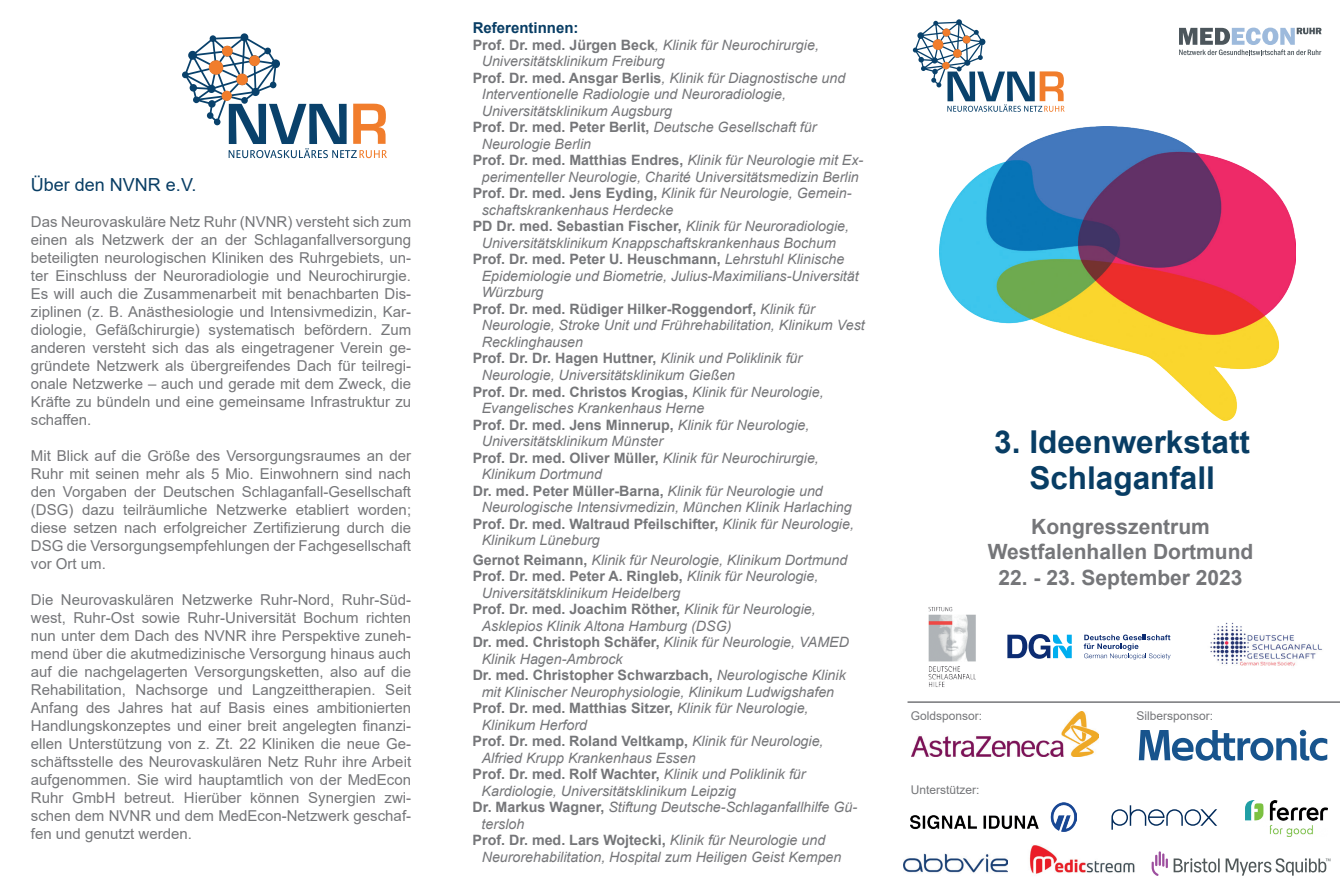
<style>
.page{position:relative;width:1340px;height:893px;background:#fff}
.page>*{position:absolute;margin:0;border:0;box-sizing:border-box;transform-origin:0 0}
.t1{font:700 31.5px/36px "Arial";color:#083d64;text-align:center}
.t2{font:700 21px/25.5px "Arial";color:#757679;text-align:center}
.t3{font:18px "Arial";color:#083d64}
.t4{font:15px/18px "Arial";color:#757679;text-align:justify}
.t5{font:700 15px "Arial";color:#083d64}
.t6{font:italic 14.25px "Arial";color:#757679}
.t7{font:700 14.25px "Arial";color:#757679}
.t8{font:12px "Arial";color:#757679}
.s1{font-weight:700;font-style:normal}
.s2{font-weight:400;font-style:italic}
.s3{font-size:15px}
</style>
<div class="page">
<svg style="left:1179px;top:28px;width:142px;height:27px"></svg>
<svg style="left:912px;top:19px;width:152px;height:93px"></svg>
<hr style="left:907px;top:701px;width:432px;height:2px;background:#757679">
<img style="left:910px;top:803px;width:166px;height:29px">
<img style="left:928px;top:607px;width:48px;height:80px">
<img style="left:939px;top:126px;width:356px;height:294px">
<svg style="left:1111px;top:805px;width:106px;height:25px"></svg>
<svg style="left:1007px;top:634px;width:64px;height:25px"></svg>
<svg style="left:1083px;top:635px;width:87px;height:24px"></svg>
<img style="left:1210px;top:622px;width:113px;height:44px">
<img style="left:903px;top:853px;width:104px;height:20px">
<img style="left:911px;top:711px;width:187px;height:46px">
<svg style="left:1173px;top:858px;width:157px;height:18px"></svg>
<svg style="left:1151px;top:851px;width:16px;height:25px"></svg>
<img style="left:1245px;top:801px;width:82px;height:35px">
<svg style="left:1138px;top:730px;width:189px;height:31px"></svg>
<svg style="left:182px;top:33px;width:205px;height:125px"></svg>
<img style="left:1029px;top:845px;width:106px;height:29px">
<p class="t3" style="left:31px;top:172px;width:167px">Über den NVNR e.V.</p>
<p class="t4" style="left:31px;top:213px;width:382px">Das Neurovaskuläre Netz Ruhr (NVNR) versteht sich zum einen als Netzwerk der an der Schlaganfallversorgung beteiligten neurologischen Kliniken des Ruhrgebiets, un&shy;ter Einschluss der Neuroradiologie und Neurochirurgie.<br>Es will auch die Zusammenarbeit mit benachbarten Dis&shy;ziplinen (z. B. Anästhesiologie und Intensivmedizin, Kar&shy;diologie, Gefäßchirurgie) systematisch befördern. Zum anderen versteht sich das als eingetragener Verein ge&shy;gründete Netzwerk als übergreifendes Dach für teilregi&shy;onale Netzwerke – auch und gerade mit dem Zweck, die Kräfte zu bündeln und eine gemeinsame Infrastruktur zu schaffen.</p>
<p class="t4" style="left:31px;top:447px;width:382px">Mit Blick auf die Größe des Versorgungsraumes an der Ruhr mit seinen mehr als 5 Mio. Einwohnern sind nach den Vorgaben der Deutschen Schlaganfall-Gesellschaft (DSG) dazu teilräumliche Netzwerke etabliert worden; diese setzen nach erfolgreicher Zertifizierung durch die DSG die Versorgungsempfehlungen der Fachgesellschaft vor Ort um.</p>
<p class="t4" style="left:31px;top:591px;width:382px">Die Neurovaskulären Netzwerke Ruhr-Nord, Ruhr-Süd&shy;west, Ruhr-Ost sowie Ruhr-Universität Bochum richten nun unter dem Dach des NVNR ihre Perspektive zuneh&shy;mend über die akutmedizinische Versorgung hinaus auch auf die nachgelagerten Versorgungsketten, also auf die Rehabilitation, Nachsorge und Langzeittherapien. Seit Anfang des Jahres hat auf Basis eines ambitionierten Handlungskonzeptes und einer breit angelegten finanzi&shy;ellen Unterstützung von z. Zt. 22 Kliniken die neue Ge&shy;schäftsstelle des Neurovaskulären Netz Ruhr ihre Arbeit aufgenommen. Sie wird hauptamtlich von der MedEcon Ruhr GmbH betreut. Hierüber können Synergien zwi&shy;schen dem NVNR und dem MedEcon-Netzwerk geschaf&shy;fen und genutzt werden.</p>
<p class="t5" style="left:473px;top:18px;width:107px">Referentinnen:</p>
<p class="t6" style="left:473px;top:36px;width:348px"><span class="s1">Prof. Dr. med. Jürgen Beck</span>, Klinik für Neurochirurgie,</p>
<p class="t6" style="left:482px;top:52px;width:184px">Universitätsklinikum Freiburg</p>
<p class="t6" style="left:473px;top:69px;width:374px"><span class="s1">Prof. Dr. med. Ansgar Berlis</span>, Klinik für Diagnostische und</p>
<p class="t6" style="left:482px;top:85px;width:306px">Interventionelle Radiologie und Neuroradiologie,</p>
<p class="t6" style="left:482px;top:102px;width:192px">Universitätsklinikum Augsburg</p>
<p class="t7" style="left:473px;top:117px;width:345px">Prof. Dr. med. Peter Berlit, <span class="s2">Deutsche Gesellschaft für</span></p>
<p class="t6" style="left:482px;top:135px;width:111px">Neurologie Berlin</p>
<p class="t7" style="left:473px;top:150px;width:392px">Prof. Dr. med. Matthias Endres, <span class="s2">Klinik für Neurologie mit Ex-</span></p>
<p class="t6" style="left:482px;top:168px;width:378px">perimenteller Neurologie, Charité Universitätsmedizin Berlin</p>
<p class="t6" style="left:473px;top:184px;width:380px"><span class="s1">Prof. Dr. med. Jens Eyding,</span> Klinik für Neurologie, Gemein-</p>
<p class="t6" style="left:482px;top:201px;width:193px">schaftskrankenhaus Herdecke</p>
<p class="t7" style="left:473px;top:216px;width:378px">PD Dr. med. Sebastian Fischer, <span class="s2">Klinik für Neuroradiologie,</span></p>
<p class="t6" style="left:482px;top:234px;width:355px">Universitätsklinikum Knappschaftskrankenhaus Bochum</p>
<p class="t7" style="left:473px;top:249px;width:373px">Prof. Dr. med. Peter U. Heuschmann, <span class="s2">Lehrstuhl Klinische</span></p>
<p class="t6" style="left:482px;top:267px;width:378px">Epidemiologie und Biometrie, Julius-Maximilians-Universität</p>
<p class="t6" style="left:482px;top:283px;width:63px">Würzburg</p>
<p class="t7" style="left:473px;top:299px;width:344px">Prof. Dr. med. Rüdiger Hilker-Roggendorf, <span class="s2">Klinik für</span></p>
<p class="t6" style="left:482px;top:316px;width:384px">Neurologie, Stroke Unit und Frührehabilitation, Klinikum Vest</p>
<p class="t6" style="left:482px;top:333px;width:103px">Recklinghausen</p>
<p class="t7" style="left:473px;top:348px;width:331px">Prof. Dr. Dr. Hagen Huttner, <span class="s2">Klinik und Poliklinik für</span></p>
<p class="t6" style="left:482px;top:366px;width:255px">Neurologie, Universitätsklinikum Gießen</p>
<p class="t7" style="left:473px;top:381px;width:352px">Prof. Dr. med. Christos Krogias, <span class="s2">Klinik für Neurologie,</span></p>
<p class="t6" style="left:481px;top:399px;width:224px">Evangelisches Krankenhaus Herne</p>
<p class="t7" style="left:472px;top:414px;width:338px">Prof. Dr. med. Jens Minnerup, <span class="s2">Klinik für Neurologie,</span></p>
<p class="t6" style="left:481px;top:432px;width:183px">Universitätsklinikum Münster</p>
<p class="t7" style="left:472px;top:447px;width:348px">Prof. Dr. med. Oliver Müller, <span class="s2">Klinik für Neurochirurgie,</span></p>
<p class="t6" style="left:481px;top:465px;width:122px">Klinikum Dortmund</p>
<p class="t7" style="left:472px;top:480px;width:352px">Dr. med. Peter Müller-Barna, <span class="s2">Klinik für Neurologie und</span></p>
<p class="t6" style="left:481px;top:498px;width:371px">Neurologische Intensivmedizin, München Klinik Harlaching</p>
<p class="t7" style="left:472px;top:513px;width:383px">Prof. Dr. med. Waltraud Pfeilschifter, <span class="s2">Klinik für Neurologie,</span></p>
<p class="t6" style="left:481px;top:531px;width:120px">Klinikum Lüneburg</p>
<p class="t6" style="left:472px;top:550px;width:376px"><span class="s1">Gernot Reimann,</span> Klinik für Neurologie, Klinikum Dortmund</p>
<p class="t7" style="left:472px;top:566px;width:347px">Prof. Dr. med. Peter A. Ringleb, <span class="s2">Klinik für Neurologie,</span></p>
<p class="t6" style="left:481px;top:583px;width:200px">Universitätsklinikum Heidelberg</p>
<p class="t7" style="left:472px;top:599px;width:344px">Prof. Dr. med. Joachim Röther, <span class="s2">Klinik für Neurologie,</span></p>
<p class="t6" style="left:481px;top:616px;width:251px">Asklepios Klinik Altona Hamburg (DSG)</p>
<p class="t6" style="left:472px;top:633px;width:378px"><span class="s1">Dr. med. Christoph Schäfer,</span> Klinik für Neurologie, VAMED</p>
<p class="t6" style="left:481px;top:649px;width:142px">Klinik Hagen-Ambrock</p>
<p class="t7" style="left:472px;top:665px;width:374px">Dr. med. Christopher Schwarzbach, <span class="s2">Neurologische Klinik</span></p>
<p class="t6" style="left:481px;top:682px;width:354px">mit Klinischer Neurophysiologie, Klinikum Ludwigshafen</p>
<p class="t7" style="left:472px;top:698px;width:337px">Prof. Dr. med. Matthias Sitzer, <span class="s2">Klinik für Neurologie,</span></p>
<p class="t6" style="left:481px;top:715px;width:107px">Klinikum Herford</p>
<p class="t7" style="left:472px;top:731px;width:352px">Prof. Dr. med. Roland Veltkamp, <span class="s2">Klinik für Neurologie,</span></p>
<p class="t6" style="left:481px;top:748px;width:215px">Alfried Krupp Krankenhaus Essen</p>
<p class="t7" style="left:472px;top:764px;width:334px">Prof. Dr. med. Rolf Wachter, <span class="s2">Klinik und Poliklinik für</span></p>
<p class="t6" style="left:481px;top:781px;width:256px">Kardiologie, Universitätsklinikum Leipzig</p>
<p class="t6" style="left:472px;top:798px;width:386px"><span class="s1">Dr. Markus Wagner,</span> Stiftung Deutsche-Schlaganfallhilfe Gü-</p>
<p class="t6" style="left:481px;top:814px;width:44px">tersloh</p>
<p class="t7" style="left:472px;top:830px;width:354px">Prof. Dr. med. Lars Wojtecki<span class="s3">,</span> <span class="s2">Klinik für Neurologie und</span></p>
<p class="t6" style="left:482px;top:848px;width:361px">Neurorehabilitation, Hospital zum Heiligen Geist Kempen</p>
<h1 class="t1" style="left:994px;top:425px;width:257px">3. Ideenwerkstatt<br>Schlaganfall</h1>
<h2 class="t2" style="left:987px;top:514px;width:267px">Kongresszentrum<br>Westfalenhallen Dortmund</h2>
<h2 class="t2" style="left:998px;top:565px;width:245px">22. - 23. September 2023</h2>
<p class="t8" style="left:910px;top:708px;width:73px">Goldsponsor:</p>
<p class="t8" style="left:910px;top:782px;width:70px">Unterstützer:</p>
<p class="t8" style="left:1136px;top:708px;width:78px">Silbersponsor:</p>
</div>
